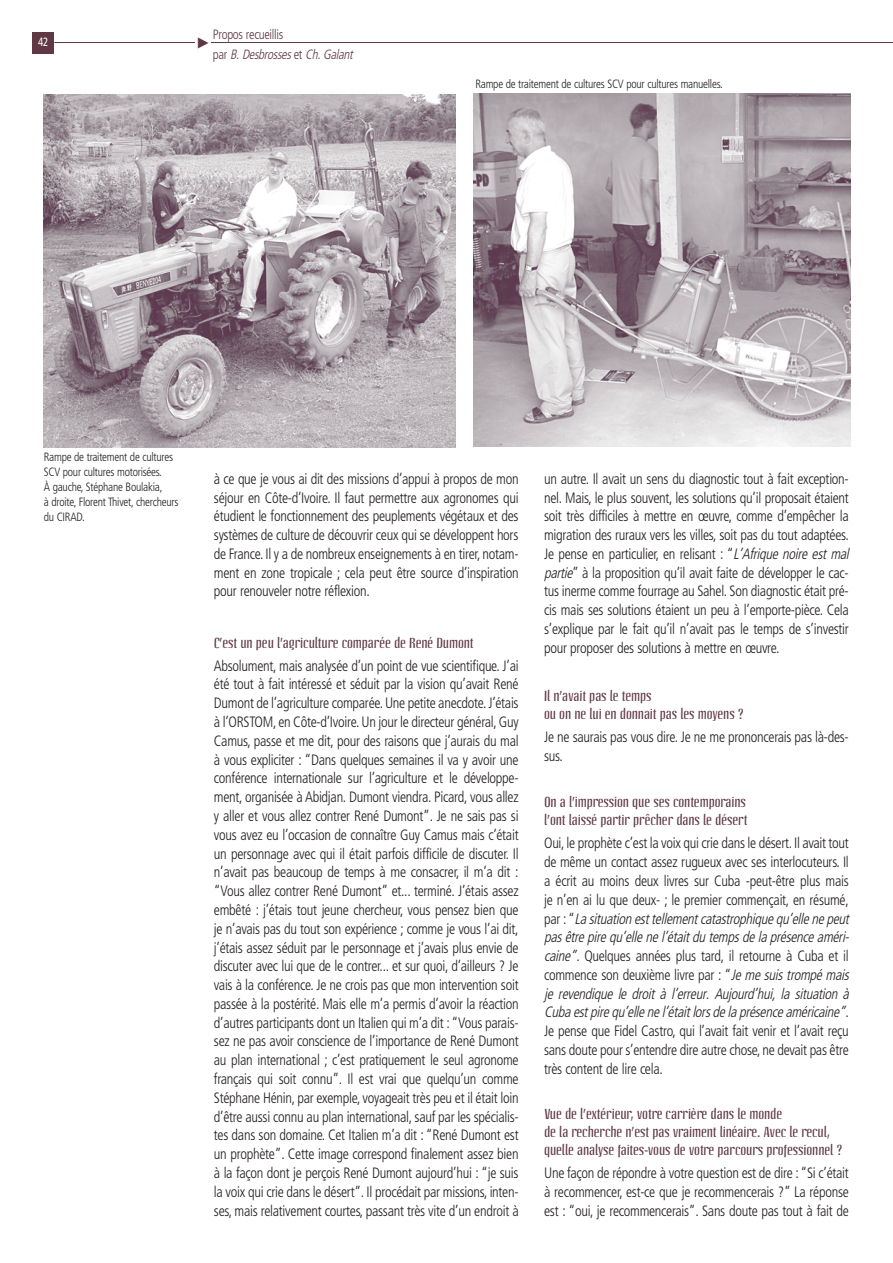
<style>
.page{position:relative;width:893px;height:1263px;background:#fff}
.page>*{position:absolute;margin:0;border:0;box-sizing:border-box;transform-origin:0 0}
.t1{font:300 condensed 15px/18.8px "Frutiger";letter-spacing:-.02em;color:#231f20;text-align:justify;scale:.95 1}
.t2{font:14.25px/18px "Linotype Octane";letter-spacing:-.01em;color:#5f3844}
.t3{font:300 condensed 13.5px/19.5px "Frutiger";letter-spacing:-.025em;color:#5f3844;scale:.95 1}
.t4{font:300 condensed 12px/15px "Frutiger";letter-spacing:-.02em;color:#231f20;scale:.95 1}
.t5{font:condensed 12px "Frutiger";color:#fff;scale:.9 1}
.s1{font-style:italic}
</style>
<div class="page">
<hr style="left:54px;top:42px;width:838px;height:1px;background:#5f3844">
<div style="left:195px;top:28px;width:16px;height:30px;background:#fff"></div>
<div style="left:33px;top:32px;width:21px;height:22px;background:#5f3844"></div>
<img style="left:473px;top:94px;width:377px;height:353px">
<img style="left:43px;top:95px;width:413px;height:352px">
<p class="t5" style="left:38px;top:37px;width:13px">42</p>
<p class="t3" style="left:213px;top:26px;width:152px">Propos recueillis<br>p a r <span class="s1">B.Desbrosses</span>e t <span class="s1">Ch.Galant</span></p>
<p class="t4" style="left:475px;top:77px;width:262px">Rampe de traitement de cultures SCV pour cultures manuelles.</p>
<p class="t4" style="left:44px;top:451px;width:143px">Rampe de traitement de cultures<br>SCV pour cultures motorisées.<br>À gauche, Stéphane Boulakia,<br>à droite, Florent Thivet, chercheurs du CIRAD.</p>
<p class="t1" style="left:214px;top:470px;width:322px">à ce que je vous ai dit des missions d’appui à propos de mon séjour en Côte-d’Ivoire. Il faut permettre aux agronomes qui étudient le fonctionnement des peuplements végétaux et des systèmes de culture de découvrir ceux qui se développent hors de France. Il y a de nombreux enseignements à en tirer, notam&shy;ment en zone tropicale ; cela peut être source d’inspiration pour renouveler notre réflexion.</p>
<p class="t2" style="left:214px;top:634px;width:261px">C’est un peu l’agriculture comparée de René Dumont</p>
<p class="t1" style="left:214px;top:657px;width:322px">Absolument, mais analysée d’un point de vue scientifique. J’ai été tout à fait intéressé et séduit par la vision qu’avait René Dumont de l’agriculture comparée. Une petite anecdote. J’étais à l’ORSTOM, en Côte-d’Ivoire. Un jour le directeur général, Guy Camus, passe et me dit, pour des raisons que j’aurais du mal à vous expliciter : “Dans quelques semaines il va y avoir une conférence internationale sur l’agriculture et le développe&shy;ment, organisée à Abidjan. Dumont viendra. Picard, vous allez y aller et vous allez contrer René Dumont”. Je ne sais pas si vous avez eu l’occasion de connaître Guy Camus mais c’était un personnage avec qui il était parfois difficile de discuter. Il n’avait pas beaucoup de temps à me consacrer, il m’a dit : “Vous allez contrer René Dumont” et... terminé. J’étais assez embêté : j’étais tout jeune chercheur, vous pensez bien que je n’avais pas du tout son expérience ; comme je vous l’ai dit, j’étais assez séduit par le personnage et j’avais plus envie de discuter avec lui que de le contrer... et sur quoi, d’ailleurs ? Je vais à la conférence. Je ne crois pas que mon intervention soit passée à la postérité. Mais elle m’a permis d’avoir la réaction d’autres participants dont un Italien qui m’a dit :“Vous parais&shy;sez ne pas avoir conscience de l’importance de René Dumont au plan international ; c’est pratiquement le seul agronome français qui soit connu”. Il est vrai que quelqu’un comme Stéphane Hénin, par exemple, voyageait très peu et il était loin d’être aussi connu au plan international, sauf par les spécialis&shy;tes dans son domaine. Cet Italien m’a dit : “René Dumont est un prophète”. Cette image correspond finalement assez bien à la façon dont je perçois René Dumont aujourd’hui : “je suis la voix qui crie dans le désert”. Il procédait par missions, inten&shy;ses, mais relativement courtes, passant très vite d’un endroit à</p>
<p class="t1" style="left:544px;top:470px;width:325px;text-align:left">un autre. Il avait un sens du diagnostic tout à fait exception&shy;nel. Mais, le plus souvent, les solutions qu’il proposait étaient soit très difficiles à mettre en œuvre, comme d’empêcher la migration des ruraux vers les villes, soit pas du tout adaptées.<br>Je pense en particulier, en relisant : “<span class="s1">L’Afrique noire est mal partie</span>” à la proposition qu’il avait faite de développer le cac&shy;tus inerme comme fourrage au Sahel. Son diagnostic était pré&shy;cis mais ses solutions étaient un peu à l’emporte-pièce. Cela s’explique par le fait qu’il n’avait pas le temps de s’investir pour proposer des solutions à mettre en œuvre.</p>
<p class="t2" style="left:544px;top:687px;width:201px">Il n’avait pas le temps<br>ou on ne lui en donnait pas les moyens ?</p>
<p class="t1" style="left:544px;top:729px;width:322px">Je ne saurais pas vous dire. Je ne me prononcerais pas là-des&shy;sus.</p>
<p class="t2" style="left:544px;top:794px;width:205px">On a l’impression que ses contemporains l’ont laissé partir prêcher dans le désert</p>
<p class="t1" style="left:544px;top:835px;width:325px;text-align:left">Oui, le prophète c’est la voix qui crie dans le désert. Il avait tout de même un contact assez rugueux avec ses interlocuteurs. Il a écrit au moins deux livres sur Cuba -peut-être plus mais je n’en ai lu que deux- ; le premier commençait, en résumé, p a r : “ <span class="s1">La situation esttellementcatastrophiquequ’ellenepeut pasêtrepirequ’ellenel’étaitdu tempsdela présenceaméri&shy;caine”</span>. Quelques années plus tard, il retourne à Cuba et il commence son deuxième livre par : “<span class="s1">Jemesuistrompémais je revendique le droit à l’erreur. Aujourd’hui, la situation à Cuba estpirequ’ellenel’étaitlorsdela présenceaméricaine”</span>.<br>Je pense que Fidel Castro, qui l’avait fait venir et l’avait reçu sans doute pour s’entendre dire autre chose, ne devait pas être très content de lire cela.</p>
<p class="t2" style="left:544px;top:1105px;width:300px">Vue de l’extérieur, votre carrière dans le monde<br>de la recherche n’est pas vraiment linéaire. Avec le recul, quelle analyse faites-vous de votre parcours professionnel ?</p>
<p class="t1" style="left:544px;top:1165px;width:322px">Une façon de répondre à votre question est de dire :“Si c’était à recommencer, est-ce que je recommencerais ?” La réponse est : “oui, je recommencerais”. Sans doute pas tout à fait de</p>
</div>
